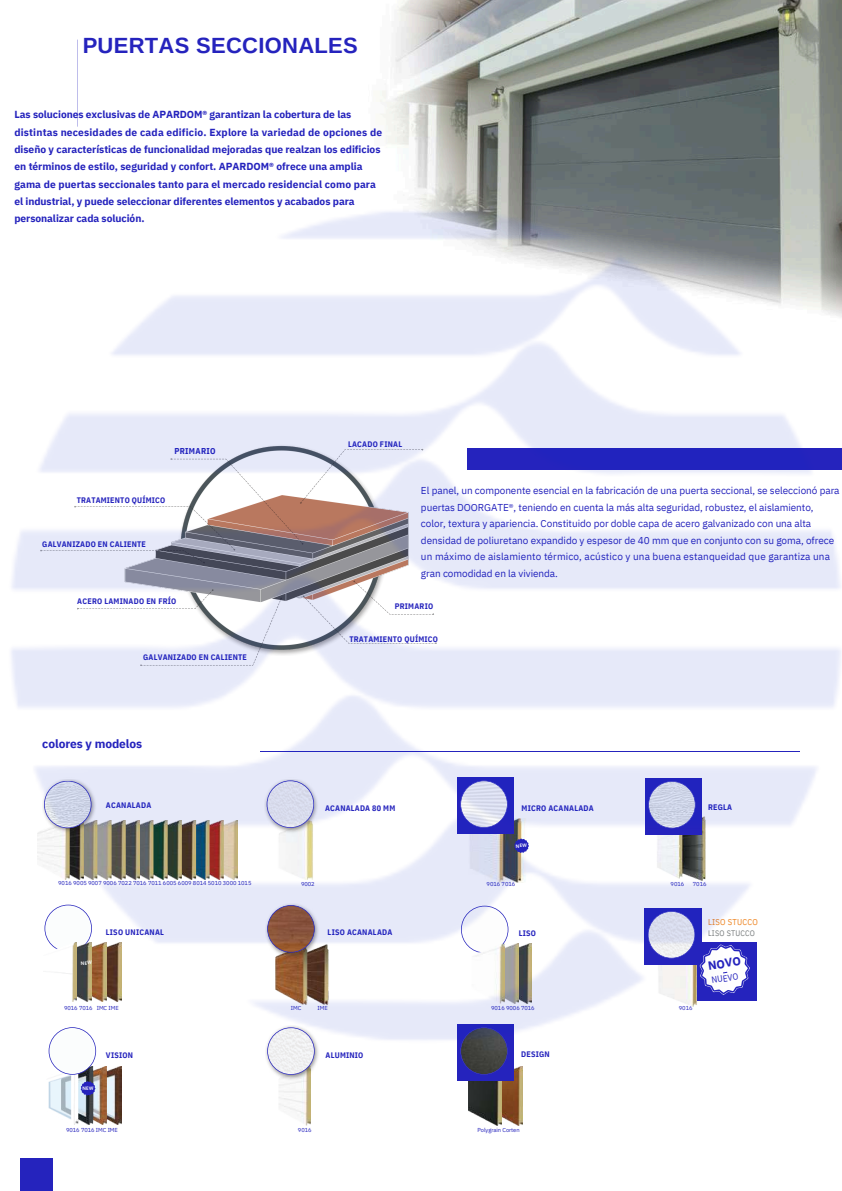
<style>
.page{position:relative;width:842px;height:1191px;background:#fff}
.page>*{position:absolute;margin:0;border:0;box-sizing:border-box;transform-origin:0 0}
.t1{font:700 22px "Arimo";letter-spacing:.015em;color:#2523bd}
.t2{font:700 12px "IBM Plex Sans";letter-spacing:-.005em;color:#2523bd}
.t3{font:700 11.9px "IBM Plex Sans";color:#2523bd}
.t4{font:700 10.2px/17.2px "IBM Plex Sans";letter-spacing:-.005em;color:#2523bd}
.t5{font:10px/16.5px "IBM Plex Sans";letter-spacing:-.005em;color:#2523bd}
.t6{font:8.9px "IBM Plex Sans Cond";color:#2523bd}
.t7{font:8.5px "IBM Plex Sans Cond";letter-spacing:.03em;color:#ee8421}
.t8{font:700 8.5px "IBM Plex Sans Cond";letter-spacing:.03em;color:#2523bd}
.t9{font:700 8px "IBM Plex Sans Cond";letter-spacing:.03em;color:#2523bd}
.t10{font:8px "IBM Plex Sans Cond";letter-spacing:.025em;color:#787c7d}
.t11{font:5.7px "IBM Plex Sans";letter-spacing:-.005em;color:#2523bd}
</style>
<div class="page">
<img style="left:11px;top:0;width:831px;height:1190px">
<svg style="left:45px;top:904px;width:49px;height:65px"></svg>
<svg style="left:81px;top:1080px;width:14px;height:15px"></svg>
<svg style="left:514px;top:838px;width:15px;height:14px"></svg>
<h4 class="t1" style="left:83px;top:33px;width:277px">PUERTAS SECCIONALES</h4>
<p class="t4" style="left:14px;top:106px;width:369px">Las soluciones exclusivas de APARDOM® garantizan la cobertura de las distintas necesidades de cada edificio. Explore la variedad de opciones de diseño y características de funcionalidad mejoradas que realzan los edificios en términos de estilo, seguridad y confort. APARDOM® ofrece una amplia gama de puertas seccionales tanto para el mercado residencial como para el industrial, y puede seleccionar diferentes elementos y acabados para personalizar cada solución.</p>
<p class="t8" style="left:175px;top:445px;width:43px">PRIMARIO</p>
<p class="t9" style="left:77px;top:495px;width:90px">TRATAMIENTO QUÍMICO</p>
<p class="t9" style="left:42px;top:538px;width:105px">GALVANIZADO EN CALIENTE</p>
<p class="t9" style="left:77px;top:596px;width:101px">ACERO LAMINADO EN FRÍO</p>
<p class="t9" style="left:143px;top:652px;width:105px">GALVANIZADO EN CALIENTE</p>
<p class="t2" style="left:42px;top:735px;width:101px">colores y modelos</p>
<p class="t9" style="left:106px;top:799px;width:47px">ACANALADA</p>
<p class="t11" style="left:58px;top:879px;width:195px">9016 9005 9007 9006 7022 7016 7011 6005 6009 8014 5010 3000 1015</p>
<p class="t9" style="left:106px;top:926px;width:60px">LISO UNICANAL</p>
<p class="t11" style="left:64px;top:1003px;width:30px">9016 7016</p>
<p class="t11" style="left:97px;top:1003px;width:23px">IMC IME</p>
<p class="t9" style="left:106px;top:1049px;width:29px">VISION</p>
<h3 class="t11" style="left:66px;top:1126px;width:53px">9016 7016 IMC IME</h3>
<p class="t9" style="left:348px;top:439px;width:56px">LACADO FINAL</p>
<p class="t5" style="left:421px;top:482px;width:420px">El panel, un componente esencial en la fabricación de una puerta seccional, se seleccionó para puertas DOORGATE®, teniendo en cuenta la más alta seguridad, robustez, el aislamiento, color, textura y apariencia. Constituido por doble capa de acero galvanizado con una alta densidad de poliuretano expandido y espesor de 40 mm que en conjunto con su goma, ofrece un máximo de aislamiento térmico, acústico y una buena estanqueidad que garantiza una gran comodidad en la vivienda.</p>
<p class="t9" style="left:395px;top:601px;width:40px">PRIMARIO</p>
<p class="t9" style="left:349px;top:633px;width:90px">TRATAMIENTO QUÍMICO</p>
<p class="t9" style="left:325px;top:802px;width:72px">ACANALADA 80 MM</p>
<p class="t9" style="left:522px;top:802px;width:74px">MICRO ACANALADA</p>
<p class="t9" style="left:708px;top:801px;width:26px">REGLA</p>
<p class="t11" style="left:301px;top:879px;width:15px">9002</p>
<p class="t11" style="left:487px;top:879px;width:30px">9016 7016</p>
<p class="t11" style="left:671px;top:879px;width:15px">9016</p>
<p class="t11" style="left:693px;top:879px;width:15px">7016</p>
<p class="t9" style="left:328px;top:926px;width:66px">LISO ACANALADA</p>
<p class="t9" style="left:519px;top:927px;width:19px">LISO</p>
<p class="t7" style="left:708px;top:915px;width:51px">LISO STUCCO</p>
<p class="t10" style="left:708px;top:927px;width:48px">LISO STUCCO</p>
<p class="t3" style="left:707px;top:957px;width:35px;rotate:-9deg">NOVO</p>
<p class="t6" style="left:711px;top:974px;width:28px;rotate:-9deg">NUEVO</p>
<p class="t11" style="left:291px;top:1004px;width:12px">IMC</p>
<p class="t11" style="left:317px;top:1004px;width:12px">IME</p>
<p class="t11" style="left:491px;top:1003px;width:45px">9016 9006 7016</p>
<p class="t11" style="left:679px;top:1003px;width:15px">9016</p>
<p class="t9" style="left:326px;top:1049px;width:39px">ALUMINIO</p>
<p class="t9" style="left:521px;top:1048px;width:30px">DESIGN</p>
<p class="t11" style="left:298px;top:1126px;width:15px">9016</p>
<p class="t11" style="left:477px;top:1126px;width:44px">Polygrain Corten</p>
</div>
